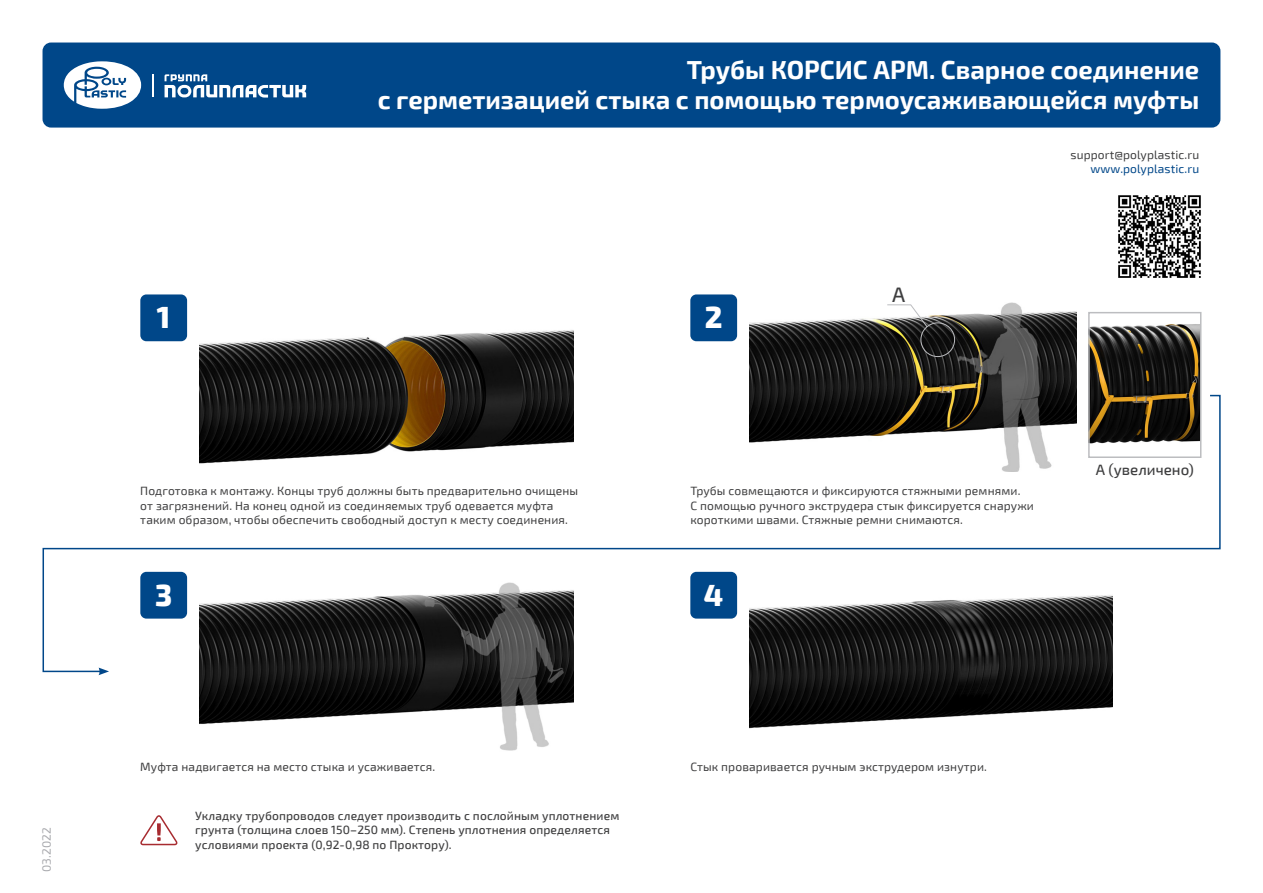
<style>
.page{position:relative;width:1263px;height:893px;background:#fff}
.page>*{position:absolute;margin:0;border:0;box-sizing:border-box;transform-origin:0 0}
.t1{font:800 30px "Exo 2";color:#fff}
.t2{font:700 25.5px/30.6px "Exo 2";color:#fff;text-align:right}
.Оглавление{font:500 21px "Exo 2";color:#3e3e3f}
.Оглавление-2{font:500 15px "Exo 2";color:#3e3e3f}
.t3{font:12px/14.4px "Exo 2";letter-spacing:.01em;color:#3e3e3f}
.t4{font:500 12px/14.4px "Exo 2";letter-spacing:.01em;color:#3e3e3f}
.t5{font:12px "Exo 2";letter-spacing:.01em;color:#004789}
.t6{font:12px "Exo 2";letter-spacing:.01em;color:#a8a9ad}
</style>
<div class="page">
<div style="left:43px;top:43px;width:1177px;height:85px;background:#004789;border-radius:9px"></div>
<svg style="left:64px;top:61px;width:77px;height:48px"></svg>
<svg style="left:165px;top:74px;width:141px;height:24px"></svg>
<hr style="left:152px;top:74px;width:2px;height:23px;background:#fff">
<img style="left:1118px;top:195px;width:83px;height:83px">
<img style="left:199px;top:330px;width:375px;height:64px">
<img style="left:199px;top:673px;width:375px;height:78px">
<img style="left:750px;top:673px;width:363px;height:56px">
<img style="left:750px;top:303px;width:327px;height:91px">
<div style="left:140px;top:294px;width:47px;height:47px;background:#004789;border-radius:6px"></div>
<div style="left:690px;top:294px;width:47px;height:47px;background:#004789;border-radius:6px"></div>
<svg style="left:42px;top:394px;width:1179px;height:279px"></svg>
<svg style="left:99px;top:668px;width:10px;height:7px"></svg>
<img style="left:1091px;top:324px;width:107px;height:131px">
<div style="left:1088px;top:312px;width:113px;height:146px;border:2px solid #bcbdc0"></div>
<div style="left:920px;top:322px;width:35px;height:35px;border:1px solid #bcbdc0;border-radius:50%"></div>
<svg style="left:886px;top:304px;width:42px;height:24px"></svg>
<svg style="left:140px;top:815px;width:38px;height:31px"></svg>
<p class="t6" style="left:40px;top:872px;width:46px;rotate:-90deg">03.2022</p>
<p class="t2" style="left:378px;top:55px;width:823px">Трубы КОРСИС АРМ. Сварное соединение<br>с герметизацией стыка с помощью термоусаживающейся муфты</p>
<p class="t1" style="left:157px;top:300px;width:15px">1</p>
<p class="t1" style="left:705px;top:300px;width:19px">2</p>
<p class="Оглавление" style="left:892px;top:282px;width:15px">А</p>
<p class="t3" style="left:1070px;top:148px;width:130px">support@polyplastic.ru</p>
<p class="t5" style="left:1090px;top:162px;width:110px">www.polyplastic.ru</p>
<p class="t3" style="left:140px;top:484px;width:439px">Подготовка к монтажу. Концы труб должны быть предварительно очищены от загрязнений. На конец одной из соединяемых труб одевается муфта таким образом, чтобы обеспечить свободный доступ к месту соединения.</p>
<p class="t3" style="left:690px;top:484px;width:345px">Трубы совмещаются и фиксируются стяжными ремнями.<br>С помощью ручного экструдера стык фиксируется снаружи короткими швами. Стяжные ремни снимаются.</p>
<p class="t1" style="left:155px;top:577px;width:19px">3</p>
<p class="t1" style="left:704px;top:577px;width:21px">4</p>
<p class="Оглавление-2" style="left:1096px;top:461px;width:100px">А (увеличено)</p>
<p class="t3" style="left:140px;top:759px;width:296px">Муфта надвигается на место стыка и усаживается.</p>
<p class="t3" style="left:690px;top:759px;width:298px">Стык проваривается ручным экструдером изнутри.</p>
<p class="t4" style="left:195px;top:809px;width:426px">Укладку трубопроводов следует производить с послойным уплотнением грунта (толщина слоев 150–250 мм). Степень уплотнения определяется условиями проекта (0,92-0,98 по Проктору).</p>
</div>
